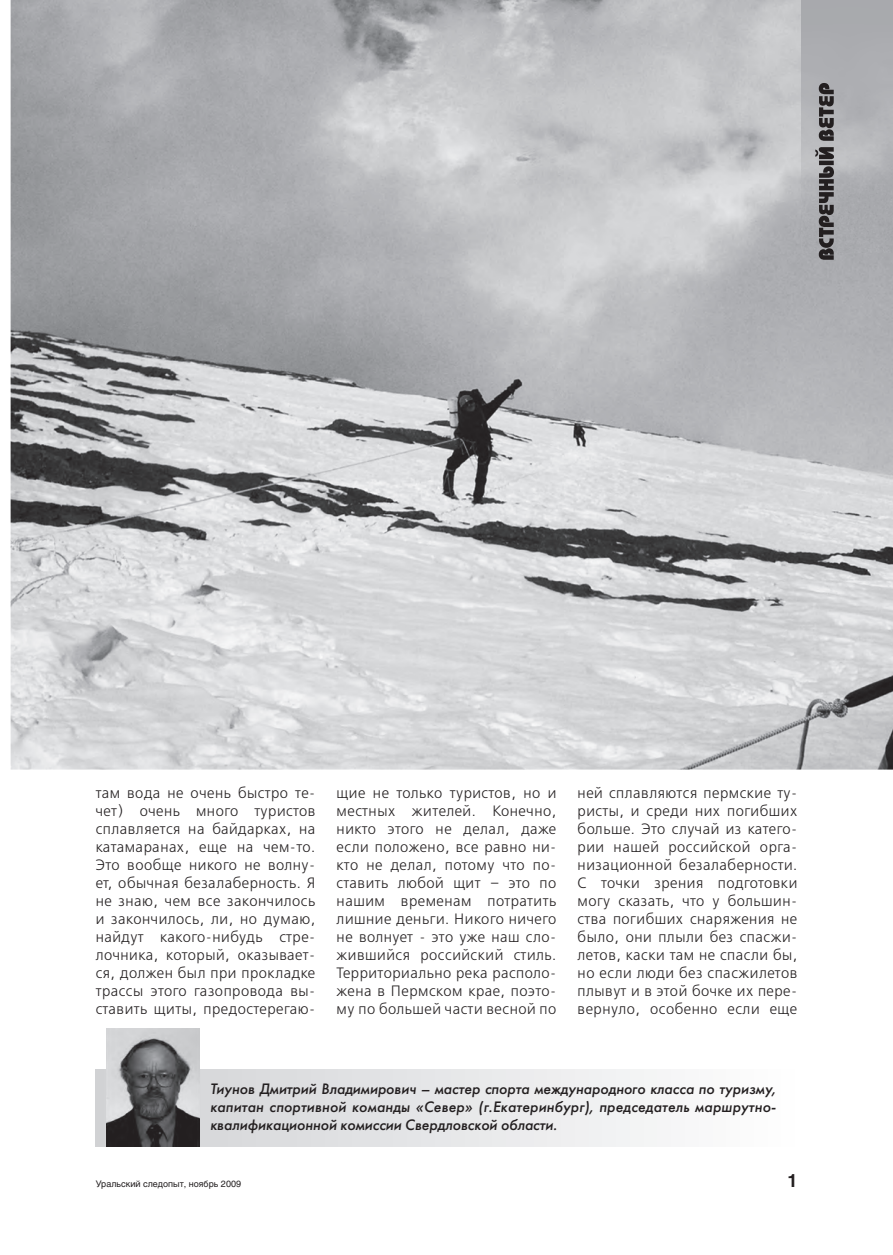
<style>
.page{position:relative;width:893px;height:1255px;background:#fff}
.page>*{position:absolute;margin:0;border:0;box-sizing:border-box;transform-origin:0 0}
.t1{font:700 18px "Helios";color:#231f20}
.t2{font:15px/18px "Free Set C";letter-spacing:.035em;color:#231f20;text-align:justify}
.t3{font:italic 15px/18px "Futura Futuris C";color:#231f20;text-align:justify}
.t4{font:9px "Helios";color:#231f20}
</style>
<div class="page">
<img style="left:11px;top:0;width:882px;height:769px">
<svg style="left:96px;top:1069px;width:561px;height:77px"></svg>
<img style="left:802px;top:0;width:91px;height:252px">
<svg style="left:815px;top:83px;width:19px;height:177px;background:#686769"></svg>
<img style="left:106px;top:1028px;width:94px;height:118px">
<p class="t2" style="left:96px;top:784px;width:221px">там вода не очень быстро те&shy;чет) очень много туристов сплавляется на байдарках, на катамаранах, еще на чем-то.<br>Это вообще никого не волну&shy;ет, обычная безалаберность. Я не знаю, чем все закончилось и закончилось, ли, но думаю, найдут какого-нибудь стре&shy;лочника, который, оказывает&shy;ся, должен был при прокладке трассы этого газопровода вы&shy;ставить щиты, предостерегаю-</p>
<p class="t2" style="left:337px;top:784px;width:221px">щие не только туристов, но и местных жителей. Конечно, никто этого не делал, даже если положено, все равно ни&shy;кто не делал, потому что по&shy;ставить любой щит – это по нашим временам потратить лишние деньги. Никого ничего не волнует - это уже наш сло&shy;жившийся российский стиль.<br>Территориально река располо&shy;жена в Пермском крае, поэто&shy;му по большей части весной по</p>
<p class="t2" style="left:578px;top:784px;width:221px">ней сплавляются пермские ту&shy;ристы, и среди них погибших больше. Это случай из катего&shy;рии нашей российской орга&shy;низационной безалаберности.<br>С точки зрения подготовки могу сказать, что у большин&shy;ства погибших снаряжения не было, они плыли без спасжи&shy;летов, каски там не спасли бы, но если люди без спасжилетов плывут и в этой бочке их пере&shy;вернуло, особенно если еще</p>
<p class="t3" style="left:210px;top:1080px;width:567px">Тиунов Дмитрий Владимирович – мастер спорта международного класса по туризму, капитан спортивной команды «Север» (г.Екатеринбург), председатель маршрутно&shy;квалификационной комиссии Свердловской области.</p>
<p class="t4" style="left:96px;top:1178px;width:147px">Уральский следопыт, ноябрь 2009</p>
<p class="t1" style="left:787px;top:1169px;width:12px">1</p>
</div>
